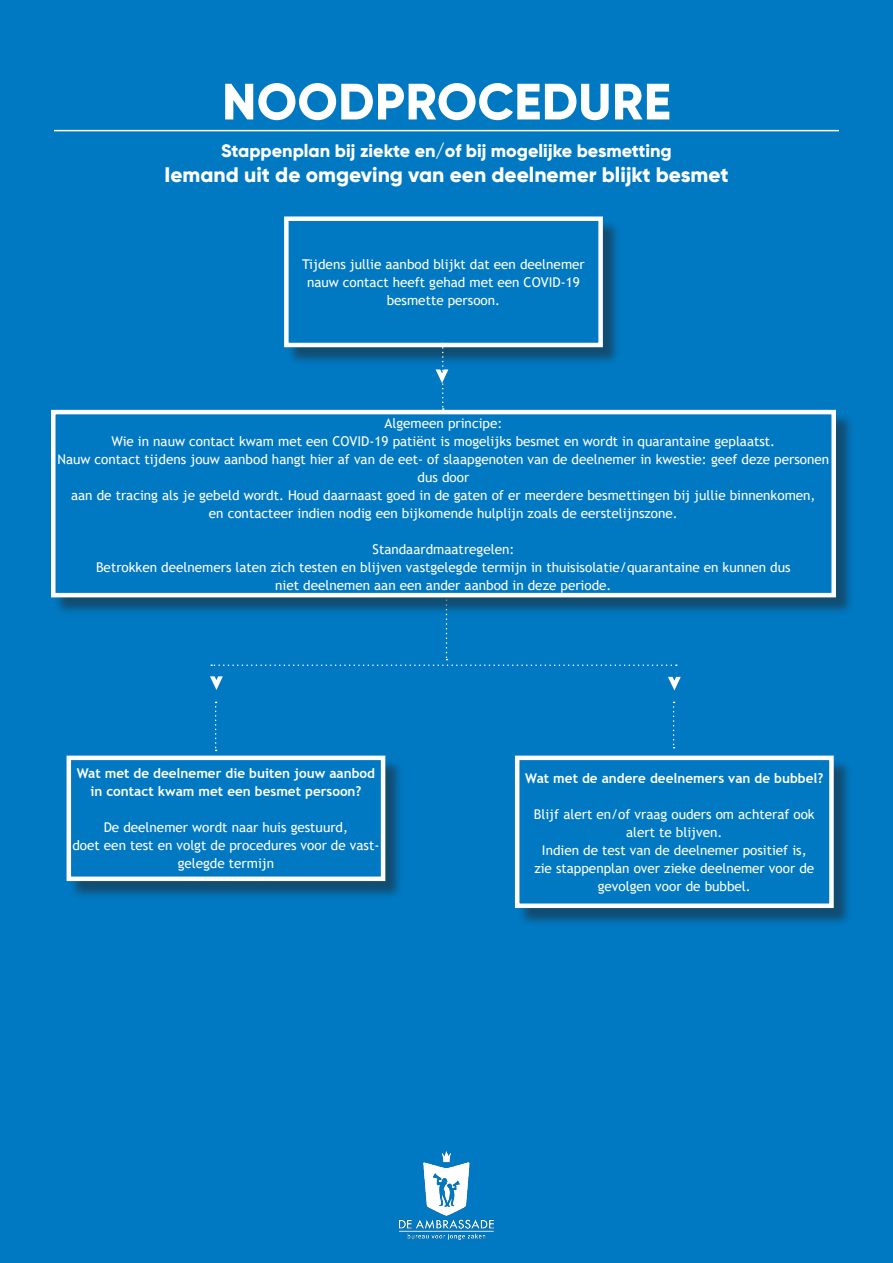
<style>
.page{position:relative;width:893px;height:1263px;background:#0079c2}
.page>*{position:absolute;margin:0;border:0;box-sizing:border-box;transform-origin:0 0}
.t1{font:800 51px "Gilroy";letter-spacing:.01em;color:#fff}
.t2{font:800 21px "Gilroy";color:#fff}
.t3{font:800 18px "Gilroy";color:#fff}
.t4{font:13.5px/18px "Trebuchet MS";color:#fff;text-align:center}
.t5{font:700 13.5px/18px "Trebuchet MS";color:#fff;text-align:center}
</style>
<div class="page">
<div style="left:54px;top:412px;width:800px;height:204px;background:#231f20;opacity:.5"></div>
<div style="left:53px;top:412px;width:781px;height:183px;background:#0079c2"></div>
<div style="left:51px;top:410px;width:785px;height:187px;border:4px solid #fff"></div>
<img style="left:400px;top:1151px;width:93px;height:88px">
<hr style="left:54px;top:130px;width:785px;height:1px;background:#fff">
<svg style="left:211px;top:592px;width:466px;height:74px"></svg>
<div style="left:69px;top:758px;width:335px;height:142px;background:#231f20;opacity:.5"></div>
<div style="left:69px;top:758px;width:314px;height:121px;background:#0079c2"></div>
<div style="left:67px;top:756px;width:318px;height:125px;border:4px solid #fff"></div>
<svg style="left:215px;top:702px;width:2px;height:49px"></svg>
<svg style="left:673px;top:702px;width:2px;height:46px"></svg>
<div style="left:517px;top:758px;width:335px;height:169px;background:#231f20;opacity:.5"></div>
<div style="left:517px;top:758px;width:314px;height:148px;background:#0079c2"></div>
<div style="left:515px;top:756px;width:319px;height:152px;border:4px solid #fff"></div>
<svg style="left:210px;top:676px;width:13px;height:14px"></svg>
<svg style="left:668px;top:677px;width:13px;height:13px"></svg>
<div style="left:286px;top:219px;width:336px;height:147px;background:#231f20;opacity:.5"></div>
<div style="left:286px;top:219px;width:315px;height:126px;background:#0079c2"></div>
<div style="left:284px;top:216px;width:319px;height:131px;border:4px solid #fff"></div>
<svg style="left:436px;top:343px;width:12px;height:67px"></svg>
<p class="t1" style="left:222px;top:69px;width:450px">NOODPROCEDURE</p>
<p class="t3" style="left:221px;top:139px;width:452px">Stappenplan bij ziekte en/of bij mogelijke besmetting</p>
<p class="t2" style="left:164px;top:161px;width:565px">Iemand uit de omgeving van een deelnemer blijkt besmet</p>
<p class="t4" style="left:302px;top:255px;width:284px">Tijdens jullie aanbod blijkt dat een deelnemer nauw contact heeft gehad met een COVID-19 besmette persoon.</p>
<p class="t4" style="left:385px;top:414px;width:119px">Algemeen principe:</p>
<p class="t4" style="left:111px;top:432px;width:665px">Wie in nauw contact kwam met een COVID-19 patiënt is mogelijks besmet en wordt in quarantaine geplaatst.</p>
<p class="t4" style="left:57px;top:450px;width:773px">Nauw contact tijdens jouw aanbod hangt hier af van de eet- of slaapgenoten van de deelnemer in kwestie: geef deze personen dus door</p>
<p class="t4" style="left:71px;top:486px;width:746px">aan de tracing als je gebeld wordt. Houd daarnaast goed in de gaten of er meerdere besmettingen bij jullie binnenkomen,</p>
<p class="t4" style="left:209px;top:504px;width:470px">en contacteer indien nodig een bijkomende hulplijn zoals de eerstelijnszone.</p>
<p class="t4" style="left:372px;top:540px;width:143px">Standaardmaatregelen:</p>
<p class="t4" style="left:96px;top:558px;width:696px">Betrokken deelnemers laten zich testen en blijven vastgelegde termijn in thuisisolatie/quarantaine en kunnen dus</p>
<p class="t4" style="left:275px;top:576px;width:338px">niet deelnemen aan een ander aanbod in deze periode.</p>
<p class="t5" style="left:77px;top:764px;width:300px">Wat met de deelnemer die buiten jouw aanbod in contact kwam met een besmet persoon?</p>
<p class="t4" style="left:104px;top:818px;width:246px">De deelnemer wordt naar huis gestuurd,</p>
<p class="t4" style="left:72px;top:836px;width:309px">doet een test en volgt de procedures voor de vast&shy;gelegde termijn</p>
<p class="t5" style="left:525px;top:769px;width:300px">Wat met de andere deelnemers van de bubbel?</p>
<p class="t4" style="left:534px;top:805px;width:282px">Blijf alert en/of vraag ouders om achteraf ook alert te blijven.<br>Indien de test van de deelnemer positief is,</p>
<p class="t4" style="left:534px;top:859px;width:281px">zie stappenplan over zieke deelnemer voor de gevolgen voor de bubbel.</p>
</div>
